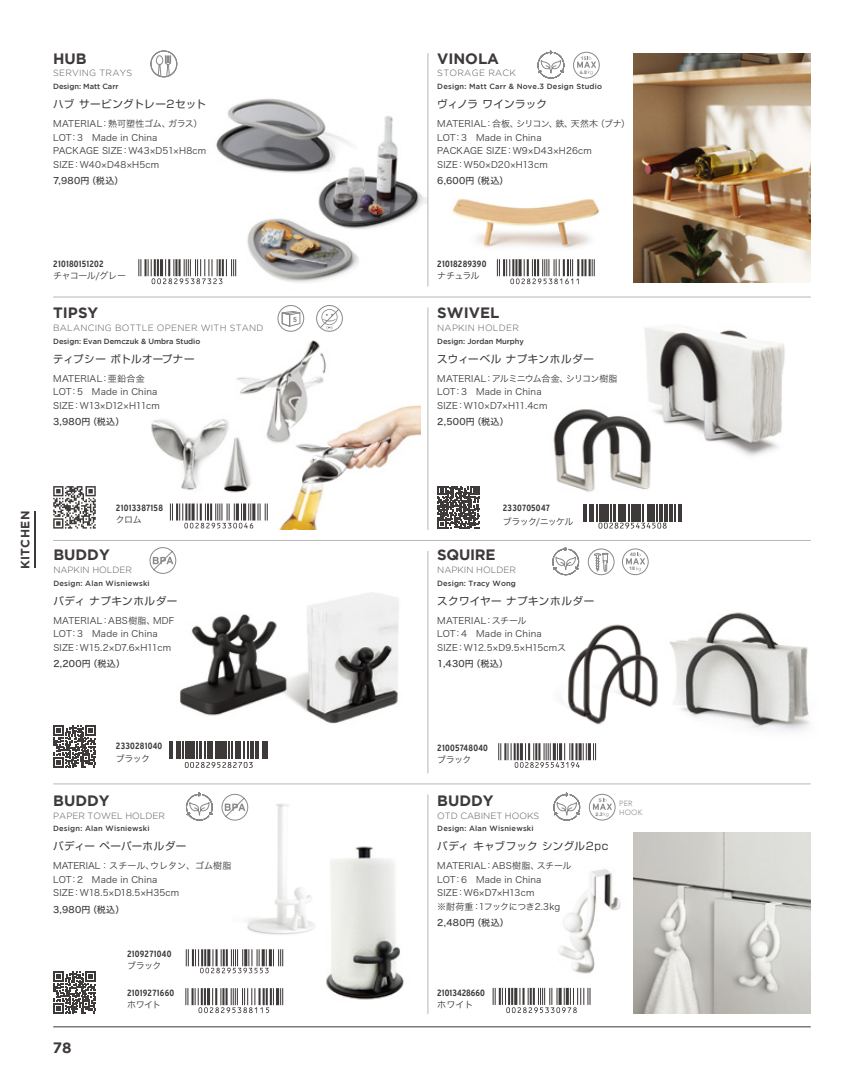
<style>
.page{position:relative;width:864px;height:1080px;background:#fff}
.page>*{position:absolute;margin:0;border:0;box-sizing:border-box;transform-origin:0 0}
.t1{font:700 15px "Gotham";color:#3e3a39}
.t2{font:700 12px "Gotham";letter-spacing:.04em;color:#3e3a39}
.t3{font:10.5px "Shin Go Pro";letter-spacing:.03em;color:#3e3a39}
.t4{font:10.5px "Shin Go Pro";letter-spacing:.05em;color:#3e3a39}
.t5{font:10.5px "Shin Go Pro";letter-spacing:.01em;color:#3e3a39}
.t6{font:9px/13.5px "Hiragino Sans W3";letter-spacing:.02em;color:#3e3a39}
.t7{font:700 condensed 9px "Interstate";letter-spacing:.02em;color:#3e3a39}
.t8{font:9px "Hiragino Sans W5";letter-spacing:.03em;color:#3e3a39}
.t9{font:300 9px "Gotham";letter-spacing:.025em;color:#595757}
.t10{font:300 9px "Gotham";color:#595757}
.t11{font:9px "Hira Kaku Pro N W3";color:#3e3a39}
.t12{font:700 condensed 9px "Interstate";color:#3e3a39}
.t13{font:9px "Hiragino Sans W3";letter-spacing:-.035em;color:#3e3a39}
.t14{font:9px "Hiragino Sans W3";letter-spacing:-.075em;color:#3e3a39}
.t15{font:500 7.5px "Gotham";letter-spacing:.025em;color:#3e3a39}
.t16{font:500 7.5px "Gotham";letter-spacing:-.005em;color:#3e3a39}
.t17{font:300 7.5px/9px "Avenir";letter-spacing:.025em;color:#898989}
.t18{font:900 4.95px "Avenir";color:#898989}
</style>
<div class="page">
<img style="left:558px;top:869px;width:62px;height:105px">
<img style="left:633px;top:832px;width:177px;height:182px">
<img style="left:633px;top:53px;width:177px;height:230px">
<img style="left:216px;top:98px;width:92px;height:65px">
<img style="left:237px;top:109px;width:191px;height:188px">
<img style="left:452px;top:199px;width:148px;height:63px">
<img style="left:279px;top:405px;width:142px;height:125px">
<img style="left:151px;top:419px;width:100px;height:74px">
<img style="left:227px;top:340px;width:111px;height:113px">
<img style="left:553px;top:409px;width:98px;height:83px">
<img style="left:629px;top:326px;width:156px;height:144px">
<img style="left:180px;top:614px;width:83px;height:102px">
<img style="left:263px;top:593px;width:136px;height:131px">
<img style="left:568px;top:624px;width:88px;height:101px">
<img style="left:656px;top:612px;width:155px;height:119px">
<img style="left:326px;top:846px;width:78px;height:154px">
<img style="left:247px;top:803px;width:68px;height:132px">
<svg style="left:186px;top:793px;width:27px;height:28px"></svg>
<div style="left:588px;top:549px;width:26px;height:26px;border:1px solid #898989;border-radius:50%"></div>
<svg style="left:592px;top:553px;width:16px;height:19px"></svg>
<svg style="left:552px;top:547px;width:28px;height:29px"></svg>
<svg style="left:625px;top:553px;width:20px;height:18px"></svg>
<div style="left:622px;top:549px;width:26px;height:26px;border:1px solid #898989;border-radius:50%"></div>
<svg style="left:537px;top:50px;width:28px;height:29px"></svg>
<svg style="left:577px;top:56px;width:19px;height:19px"></svg>
<div style="left:573px;top:52px;width:26px;height:26px;border:1px solid #898989;border-radius:50%"></div>
<svg style="left:149px;top:547px;width:27px;height:27px"></svg>
<svg style="left:221px;top:794px;width:27px;height:27px"></svg>
<svg style="left:151px;top:51px;width:26px;height:26px"></svg>
<div style="left:151px;top:51px;width:26px;height:26px;border:1px solid #898989;border-radius:50%"></div>
<svg style="left:138px;top:259px;width:98px;height:25px"></svg>
<svg style="left:496px;top:259px;width:98px;height:25px"></svg>
<div style="left:316px;top:305px;width:26px;height:26px;border:1px solid #898989;border-radius:50%"></div>
<svg style="left:319px;top:309px;width:20px;height:20px"></svg>
<div style="left:277px;top:305px;width:27px;height:26px;border:1px solid #898989;border-radius:50%"></div>
<svg style="left:281px;top:311px;width:19px;height:16px"></svg>
<svg style="left:170px;top:504px;width:98px;height:25px"></svg>
<svg style="left:53px;top:486px;width:43px;height:43px"></svg>
<svg style="left:583px;top:504px;width:98px;height:25px"></svg>
<svg style="left:437px;top:486px;width:42px;height:43px"></svg>
<svg style="left:170px;top:742px;width:98px;height:26px"></svg>
<svg style="left:53px;top:725px;width:43px;height:43px"></svg>
<svg style="left:53px;top:971px;width:43px;height:43px"></svg>
<svg style="left:185px;top:988px;width:98px;height:25px"></svg>
<svg style="left:498px;top:743px;width:98px;height:25px"></svg>
<svg style="left:553px;top:793px;width:28px;height:28px"></svg>
<svg style="left:592px;top:798px;width:19px;height:19px"></svg>
<div style="left:589px;top:794px;width:26px;height:26px;border:1px solid #898989;border-radius:50%"></div>
<svg style="left:492px;top:988px;width:98px;height:25px"></svg>
<svg style="left:186px;top:949px;width:97px;height:24px"></svg>
<hr style="left:35px;top:512px;width:1px;height:56px;background:#3e3a39">
<hr style="left:427px;top:308px;width:1px;height:222px;background:#b5b6b6">
<hr style="left:53px;top:297px;width:757px;height:1px;background:#b5b6b6">
<hr style="left:427px;top:53px;width:1px;height:233px;background:#b5b6b6">
<hr style="left:427px;top:551px;width:1px;height:222px;background:#b5b6b6">
<hr style="left:53px;top:540px;width:757px;height:1px;background:#b5b6b6">
<hr style="left:427px;top:794px;width:1px;height:220px;background:#b5b6b6">
<hr style="left:53px;top:1026px;width:757px;height:1px;background:#3e3a39">
<hr style="left:53px;top:784px;width:757px;height:1px;background:#b5b6b6">
<h1 class="t1" style="left:53px;top:50px;width:35px">HUB</h1>
<p class="t9" style="left:53px;top:68px;width:80px">SERVING TRAYS</p>
<p class="t16" style="left:53px;top:82px;width:67px">Design: Matt Carr</p>
<p class="t3" style="left:53px;top:95px;width:154px">ハブ サービングトレー2セット</p>
<p class="t6" style="left:53px;top:116px;width:154px">MATERIAL：熱可塑性ゴム、ガラス）<br>LOT：3　Made in China<br>PACKAGE SIZE：W43×D51×H8cm<br>SIZE：W40×D48×H5cm</p>
<p class="t8" style="left:53px;top:173px;width:72px">7,980円（税込）</p>
<p class="t7" style="left:53px;top:259px;width:52px">210180151202</p>
<p class="t13" style="left:53px;top:268px;width:74px">チャコール/グレー</p>
<h1 class="t1" style="left:53px;top:304px;width:47px">TIPSY</h1>
<p class="t9" style="left:53px;top:323px;width:212px">BALANCING BOTTLE OPENER WITH STAND</p>
<p class="t16" style="left:53px;top:337px;width:149px">Design: Evan Demczuk &amp; Umbra Studio</p>
<p class="t3" style="left:53px;top:350px;width:143px">ティプシー ボトルオープナー</p>
<p class="t6" style="left:53px;top:371px;width:108px">MATERIAL：亜鉛合金<br>LOT：5　Made in China<br>SIZE：W13×D12×H11cm</p>
<p class="t8" style="left:53px;top:414px;width:73px">3,980円（税込）</p>
<h2 class="t2" style="left:18px;top:569px;width:60px;rotate:-90deg">KITCHEN</h2>
<p class="t7" style="left:116px;top:503px;width:49px">21013387158</p>
<p class="t6" style="left:116px;top:513px;width:28px">クロム</p>
<h1 class="t1" style="left:53px;top:546px;width:58px">BUDDY</h1>
<p class="t10" style="left:53px;top:565px;width:80px">NAPKIN HOLDER</p>
<p class="t15" style="left:53px;top:579px;width:98px">Design: Alan Wisniewski</p>
<p class="t4" style="left:53px;top:592px;width:125px">バディ ナプキンホルダー</p>
<p class="t6" style="left:53px;top:613px;width:122px">MATERIAL：ABS樹脂、MDF<br>LOT：3　Made in China<br>SIZE：W15.2×D7.6×H11cm</p>
<p class="t8" style="left:53px;top:656px;width:73px">2,200円（税込）</p>
<p class="t7" style="left:116px;top:741px;width:48px">2330281040</p>
<p class="t6" style="left:116px;top:751px;width:36px">ブラック</p>
<h1 class="t1" style="left:53px;top:792px;width:58px">BUDDY</h1>
<p class="t10" style="left:53px;top:810px;width:113px">PAPER TOWEL HOLDER</p>
<p class="t15" style="left:53px;top:824px;width:98px">Design: Alan Wisniewski</p>
<p class="t3" style="left:53px;top:838px;width:135px">バディー ペーパーホルダー</p>
<p class="t11" style="left:53px;top:858px;width:180px">MATERIAL：スチール、ウレタン、ゴム樹脂</p>
<p class="t6" style="left:53px;top:872px;width:128px">LOT：2　Made in China<br>SIZE：W18.5×D18.5×H35cm</p>
<p class="t8" style="left:53px;top:901px;width:73px">3,980円（税込）</p>
<p class="t7" style="left:127px;top:949px;width:46px">2109271040</p>
<p class="t6" style="left:127px;top:958px;width:36px">ブラック</p>
<h1 class="t1" style="left:53px;top:1039px;width:20px">78</h1>
<p class="t7" style="left:127px;top:988px;width:49px">21019271660</p>
<p class="t6" style="left:127px;top:997px;width:35px">ホワイト</p>
<h1 class="t1" style="left:437px;top:50px;width:63px">VINOLA</h1>
<p class="t9" style="left:437px;top:68px;width:80px">STORAGE RACK</p>
<p class="t15" style="left:437px;top:82px;width:166px">Design: Matt Carr &amp; Nove.3 Design Studio</p>
<p class="t5" style="left:437px;top:95px;width:111px">ヴィノラ ワインラック</p>
<p class="t6" style="left:437px;top:116px;width:194px">MATERIAL：合板、シリコン、鉄、天然木（ブナ）<br>LOT：3　Made in China<br>PACKAGE SIZE：W9×D43×H26cm<br>SIZE：W50×D20×H13cm</p>
<p class="t8" style="left:437px;top:173px;width:73px">6,600円（税込）</p>
<p class="t18" style="left:580px;top:54px;width:7px">15</p>
<p class="t18" style="left:579px;top:68px;width:9px">6.8</p>
<p class="t7" style="left:437px;top:259px;width:51px">21018289390</p>
<p class="t6" style="left:437px;top:268px;width:44px">ナチュラル</p>
<h1 class="t1" style="left:437px;top:304px;width:64px">SWIVEL</h1>
<p class="t9" style="left:437px;top:323px;width:83px">NAPKIN HOLDER</p>
<p class="t16" style="left:437px;top:337px;width:88px">Design: Jordan Murphy</p>
<p class="t3" style="left:437px;top:350px;width:158px">スウィーベル ナプキンホルダー</p>
<p class="t6" style="left:437px;top:371px;width:182px">MATERIAL：アルミニウム合金、シリコン樹脂<br>LOT：3　Made in China<br>SIZE：W10×D7×H11.4cm</p>
<p class="t8" style="left:437px;top:414px;width:73px">2,500円（税込）</p>
<p class="t7" style="left:502px;top:503px;width:49px">2330705047</p>
<p class="t14" style="left:502px;top:514px;width:72px">ブラック/ニッケル</p>
<h1 class="t1" style="left:437px;top:546px;width:60px">SQUIRE</h1>
<p class="t10" style="left:437px;top:565px;width:80px">NAPKIN HOLDER</p>
<p class="t15" style="left:437px;top:579px;width:80px">Design: Tracy Wong</p>
<p class="t3" style="left:437px;top:592px;width:158px">スクワイヤー ナプキンホルダー</p>
<p class="t6" style="left:437px;top:613px;width:130px">MATERIAL：スチール<br>LOT：4　Made in China<br>SIZE：W12.5×D9.5×H15cmス</p>
<p class="t8" style="left:437px;top:656px;width:72px">1,430円（税込）</p>
<p class="t18" style="left:630px;top:550px;width:7px">40</p>
<p class="t18" style="left:629px;top:564px;width:7px">18</p>
<p class="t7" style="left:437px;top:743px;width:52px">21005748040</p>
<p class="t6" style="left:437px;top:752px;width:36px">ブラック</p>
<h1 class="t1" style="left:437px;top:792px;width:58px">BUDDY</h1>
<p class="t10" style="left:437px;top:810px;width:103px">OTD CABINET HOOKS</p>
<p class="t15" style="left:437px;top:824px;width:98px">Design: Alan Wisniewski</p>
<p class="t3" style="left:437px;top:838px;width:172px">バディ キャブフック シングル2pc</p>
<p class="t6" style="left:437px;top:859px;width:136px">MATERIAL：ABS樹脂、スチール<br>LOT：6　Made in China<br>SIZE：W6×D7×H13cm<br>※耐荷重：1フックにつき2.3kg</p>
<p class="t8" style="left:437px;top:915px;width:73px">2,480円（税込）</p>
<p class="t18" style="left:598px;top:796px;width:4px">5</p>
<p class="t18" style="left:595px;top:810px;width:9px">2.3</p>
<p class="t17" style="left:619px;top:799px;width:25px">PER<br>HOOK</p>
<p class="t12" style="left:437px;top:987px;width:49px">21013428660</p>
<p class="t11" style="left:437px;top:996px;width:38px">ホワイト</p>
</div>
